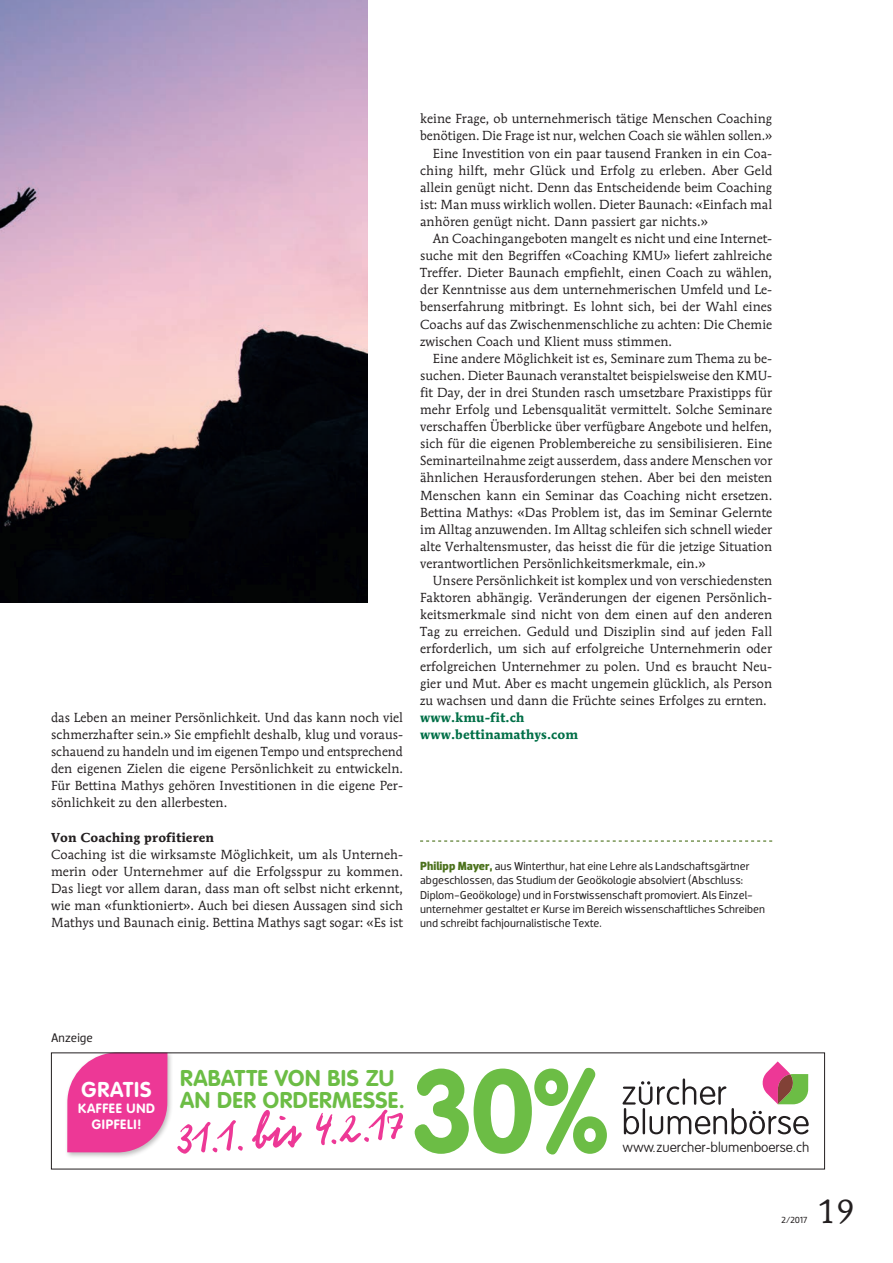
<style>
.page{position:relative;width:893px;height:1263px;background:#fff}
.page>*{position:absolute;margin:0;border:0;box-sizing:border-box;transform-origin:0 0}
.t1{font:115.8px "VAG Rounded Bold OV OVTPPC";color:#6cbd45;scale:.95 1}
.t2{font:49.2px "Schneid Handwriting OV PVTPPC";color:#ed3896}
.t3{font:33px "Mendoza Roman";color:#231f20}
.t4{font:22.5px/22.5px "VAG Rounded Bold OV OVTPPC";letter-spacing:.02em;color:#6cbd45}
.t5{font:21.15px "VAG Rounded Bold OV OVTPPC";letter-spacing:.04em;color:#fff}
.t6{font:13.65px "VAG Rounded Thin OV QVTPPC";color:#231f20}
.t7{font:13.2px/15.8px "VAG Rounded Bold OV OVTPPC";letter-spacing:.055em;color:#fff;text-align:center}
.t8{font:13.05px/17.1px "Mendoza Roman";letter-spacing:.005em;color:#231f20;text-align:justify}
.t9{font:700 13.05px/17.1px "Mendoza Roman";letter-spacing:.005em;color:#006f47}
.t10{font:700 12.9px "Mendoza Roman";letter-spacing:.005em;color:#231f20}
.t11{font:12.6px "Dobra";letter-spacing:.005em;color:#231f20}
.t12{font:11.55px/14.2px "Dobra";letter-spacing:.005em;color:#231f20}
.t13{font:9px "Dobra";color:#231f20}
.s1{font-weight:700;font-size:12px;color:#4b711c}
</style>
<div class="page">
<svg style="left:420px;top:840px;width:352px;height:2px"></svg>
<img style="left:0;top:0;width:367px;height:602px">
<div style="left:64px;top:1052px;width:110px;height:107px;background:#231f20;opacity:.3"></div>
<svg style="left:67px;top:1054px;width:100px;height:98px;background:#ed4b9f"></svg>
<svg style="left:622px;top:1061px;width:187px;height:73px"></svg>
<p class="t8" style="left:51px;top:709px;width:354px">das Leben an meiner Persönlichkeit. Und das kann noch viel schmerzhafter sein.» Sie empfiehlt deshalb, klug und voraus&shy;schauend zu handeln und im eigenen Tempo und entsprechend den eigenen Zielen die eigene Persönlichkeit zu entwickeln.<br>Für Bettina Mathys gehören Investitionen in die eigene Per&shy;sönlichkeit zu den allerbesten.</p>
<p class="t10" style="left:51px;top:829px;width:165px">Von Coaching profitieren</p>
<p class="t8" style="left:51px;top:845px;width:354px">Coaching ist die wirksamste Möglichkeit, um als Unterneh&shy;merin oder Unternehmer auf die Erfolgsspur zu kommen.<br>Das liegt vor allem daran, dass man oft selbst nicht erkennt, wie man «funktioniert». Auch bei diesen Aussagen sind sich Mathys und Baunach einig. Bettina Mathys sagt sogar: «Es ist</p>
<p class="t8" style="left:420px;top:110px;width:354px">keine Frage, ob unternehmerisch tätige Menschen Coaching</p>
<p class="t8" style="left:420px;top:127px;width:354px">benötigen. Die Frage ist nur, welchen Coach sie wählen sollen.»</p>
<p class="t8" style="left:433px;top:144px;width:341px">Eine Investition von ein paar tausend Franken in ein Coa-</p>
<p class="t8" style="left:420px;top:161px;width:354px">ching hilft, mehr Glück und Erfolg zu erleben. Aber Geld</p>
<p class="t8" style="left:420px;top:179px;width:354px">allein genügt nicht. Denn das Entscheidende beim Coaching</p>
<p class="t8" style="left:420px;top:196px;width:354px">ist: Man muss wirklich wollen. Dieter Baunach: «Einfach mal</p>
<p class="t8" style="left:420px;top:213px;width:289px">anhören genügt nicht. Dann passiert gar nichts.»</p>
<p class="t8" style="left:433px;top:230px;width:341px">An Coachingangeboten mangelt es nicht und eine Internet-</p>
<p class="t8" style="left:420px;top:247px;width:354px">suche mit den Begriffen «Coaching KMU» liefert zahlreiche</p>
<p class="t8" style="left:420px;top:264px;width:354px">Treffer. Dieter Baunach empfiehlt, einen Coach zu wählen,</p>
<p class="t8" style="left:420px;top:281px;width:354px">der Kenntnisse aus dem unternehmerischen Umfeld und Le-</p>
<p class="t8" style="left:420px;top:298px;width:354px">benserfahrung mitbringt. Es lohnt sich, bei der Wahl eines</p>
<p class="t8" style="left:420px;top:315px;width:354px">Coachs auf das Zwischenmenschliche zu achten: Die Chemie</p>
<p class="t8" style="left:420px;top:332px;width:254px">zwischen Coach und Klient muss stimmen.</p>
<p class="t8" style="left:433px;top:349px;width:341px">Eine andere Möglichkeit ist es, Seminare zum Thema zu be-</p>
<p class="t8" style="left:420px;top:367px;width:354px">suchen. Dieter Baunach veranstaltet beispielsweise den KMU-</p>
<p class="t8" style="left:420px;top:384px;width:354px">fit Day, der in drei Stunden rasch umsetzbare Praxistipps für</p>
<p class="t8" style="left:420px;top:401px;width:354px">mehr Erfolg und Lebensqualität vermittelt. Solche Seminare</p>
<p class="t8" style="left:420px;top:418px;width:354px">verschaffen Überblicke über verfügbare Angebote und helfen,</p>
<p class="t8" style="left:420px;top:435px;width:354px">sich für die eigenen Problembereiche zu sensibilisieren. Eine</p>
<p class="t8" style="left:420px;top:452px;width:354px">Seminarteilnahme zeigt ausserdem, dass andere Menschen vor</p>
<p class="t8" style="left:420px;top:469px;width:354px">ähnlichen Herausforderungen stehen. Aber bei den meisten</p>
<p class="t8" style="left:420px;top:486px;width:354px">Menschen kann ein Seminar das Coaching nicht ersetzen.</p>
<p class="t8" style="left:420px;top:503px;width:354px">Bettina Mathys: «Das Problem ist, das im Seminar Gelernte</p>
<p class="t8" style="left:420px;top:521px;width:354px">im Alltag anzuwenden. Im Alltag schleifen sich schnell wieder</p>
<p class="t8" style="left:420px;top:538px;width:354px">alte Verhaltensmuster, das heisst die für die jetzige Situation</p>
<p class="t8" style="left:420px;top:555px;width:287px">verantwortlichen Persönlichkeitsmerkmale, ein.»</p>
<p class="t8" style="left:433px;top:572px;width:341px">Unsere Persönlichkeit ist komplex und von verschiedensten</p>
<p class="t8" style="left:420px;top:589px;width:354px">Faktoren abhängig. Veränderungen der eigenen Persönlich-</p>
<p class="t8" style="left:420px;top:606px;width:354px">keitsmerkmale sind nicht von dem einen auf den anderen</p>
<p class="t8" style="left:420px;top:623px;width:354px">Tag zu erreichen. Geduld und Disziplin sind auf jeden Fall</p>
<p class="t8" style="left:420px;top:640px;width:353px">erforderlich, um sich auf erfolgreiche Unternehmerin oder</p>
<p class="t8" style="left:420px;top:657px;width:354px">erfolgreichen Unternehmer zu polen. Und es braucht Neu-</p>
<p class="t8" style="left:420px;top:674px;width:354px">gier und Mut. Aber es macht ungemein glücklich, als Person</p>
<p class="t8" style="left:420px;top:692px;width:348px">zu wachsen und dann die Früchte seines Erfolges zu ernten.</p>
<p class="t9" style="left:420px;top:709px;width:160px">www.kmu-fit.ch www.bettinamathys.com</p>
<p class="t12" style="left:420px;top:859px;width:347px"><span class="s1">Philipp Mayer,</span> aus Winterthur, hat eine Lehre als Landschaftsgärtner abgeschlossen, das Studium der Geoökologie absolviert (Abschluss:<br>Diplom-Geoökologe) und in Forstwissenschaft promoviert. Als Einzel&shy;unternehmer gestaltet er Kurse im Bereich wissenschaftliches Schreiben und schreibt fachjournalistische Texte.</p>
<p class="t11" style="left:51px;top:1030px;width:43px">Anzeige</p>
<h3 class="t5" style="left:82px;top:1077px;width:71px">GRATIS</h3>
<p class="t7" style="left:78px;top:1100px;width:79px">KAFFEE UND<br>GIPFELI!</p>
<h3 class="t4" style="left:180px;top:1066px;width:226px">RABATTE VON BIS ZU<br>AN DER ORDERMESSE.</h3>
<h2 class="t2" style="left:175px;top:1100px;width:228px;rotate:-4deg">31.1. bis 4.2.17</h2>
<h1 class="t1" style="left:411px;top:1044px;width:211px">30%</h1>
<p class="t6" style="left:623px;top:1140px;width:188px">www.zuercher-blumenboerse.ch</p>
<p class="t13" style="left:782px;top:1214px;width:27px">2/2017</p>
<h3 class="t3" style="left:817px;top:1191px;width:39px">19</h3>
</div>
